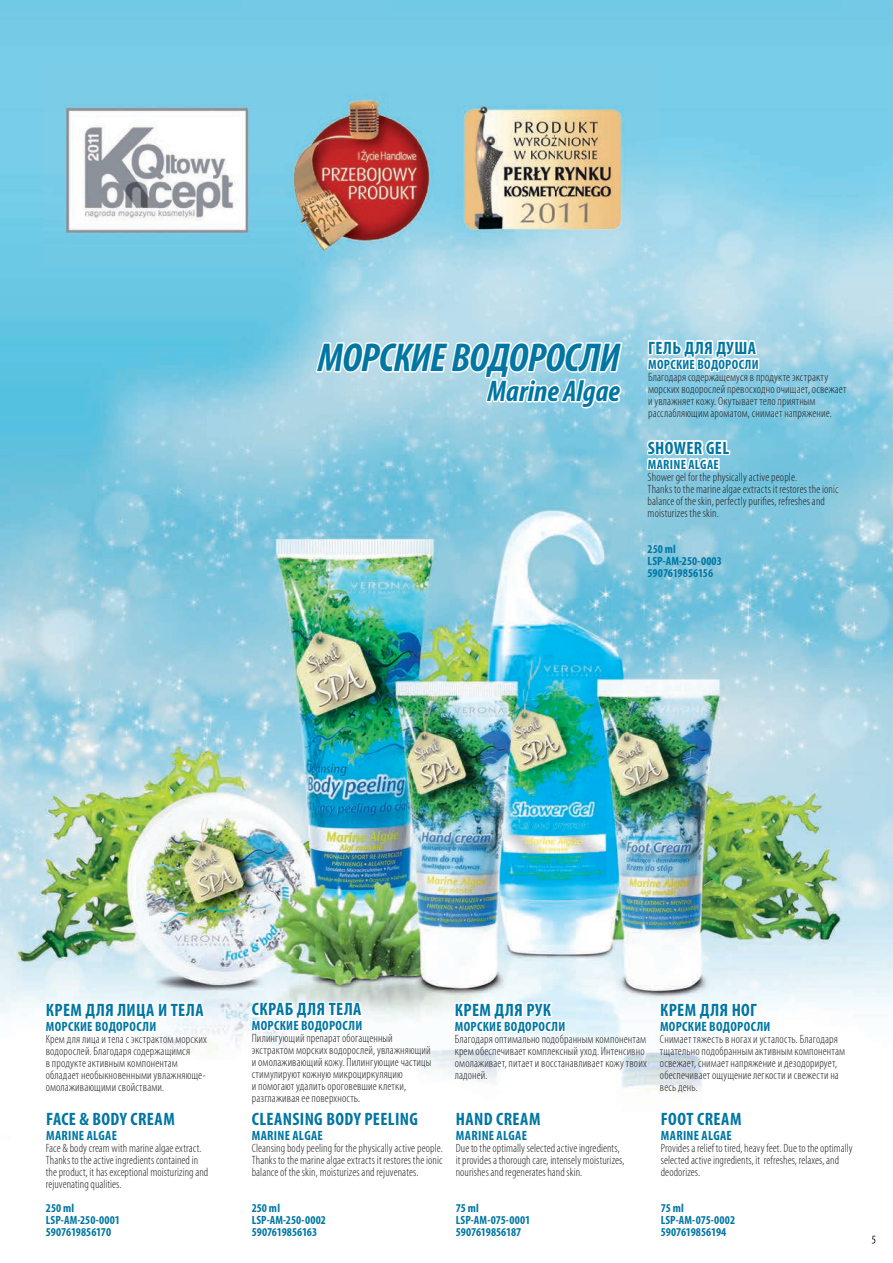
<style>
.page{position:relative;width:893px;height:1263px;background:#fff}
.page>*{position:absolute;margin:0;border:0;box-sizing:border-box;transform-origin:0 0}
.t1{font:italic 700 condensed 40.5px "Myriad Pro";letter-spacing:-.015em;color:#0076a3}
.t2{font:italic 700 condensed 30px "Myriad Pro";color:#0076a3}
.t3{font:700 condensed 18px "Myriad Pro";letter-spacing:.02em;color:#0076a3}
.t4{font:700 condensed 13.5px "Myriad Pro";letter-spacing:.02em;color:#0076a3}
.t5{font:300 condensed 12px/12px "Myriad Pro";letter-spacing:.01em;color:#231f20}
.t6{font:700 condensed 12px/12px "Myriad Pro";letter-spacing:.005em;color:#0076a3}
</style>
<div class="page">
<img style="left:0;top:0;width:893px;height:1244px">
<img style="left:43px;top:60px;width:615px;height:207px">
<svg style="left:872px;top:1236px;width:3px;height:7px"></svg>
<img style="left:313px;top:90px;width:312px;height:620px">
<svg style="left:43px;top:892px;width:164px;height:290px"></svg>
<svg style="left:452px;top:892px;width:115px;height:290px"></svg>
<svg style="left:249px;top:908px;width:171px;height:275px"></svg>
<svg style="left:657px;top:892px;width:116px;height:290px"></svg>
<svg style="left:644px;top:246px;width:117px;height:271px;background:#a9d8e8"></svg>
<h1 class="t1" style="left:318px;top:332px;width:304px">МОРСКИЕ ВОДОРОСЛИ</h1>
<h2 class="t2" style="left:488px;top:372px;width:134px">Marine Algae</h2>
<h3 class="t3" style="left:648px;top:336px;width:109px">ГЕЛЬ ДЛЯ ДУША</h3>
<p class="t4" style="left:648px;top:356px;width:112px">МОРСКИЕ ВОДОРОСЛИ</p>
<p class="t5" style="left:648px;top:371px;width:200px">Благодаря содержащемуся в продукте экстракту морских водорослей превосходно очищает, освежает и увлажняет кожу. Окутывает тело приятным расслабляющим ароматом, снимает напряжение.</p>
<h3 class="t3" style="left:648px;top:436px;width:83px">SHOWER GEL</h3>
<p class="t4" style="left:648px;top:456px;width:73px">MARINE ALGAE</p>
<p class="t5" style="left:648px;top:471px;width:192px">Shower gel for the physically active people.<br>Thanks to the marine algae extracts it restores the ionic balance of the skin, perfectly purifies, refreshes and moisturizes the skin.</p>
<p class="t6" style="left:648px;top:542px;width:76px">250 ml<br>LSP-AM-250-0003<br>5907619856156</p>
<h3 class="t3" style="left:46px;top:999px;width:159px">КРЕМ ДЛЯ ЛИЦА И ТЕЛА</h3>
<p class="t4" style="left:46px;top:1018px;width:112px">МОРСКИЕ ВОДОРОСЛИ</p>
<p class="t5" style="left:46px;top:1033px;width:163px">Крем для лица и тела с экстрактом морских водорослей. Благодаря содержащимся<br>в продукте активным компонентам обладает необыкновенными увлажняюще&shy;омолаживающими свойствами.</p>
<h3 class="t3" style="left:46px;top:1107px;width:130px">FACE &amp; BODY CREAM</h3>
<p class="t4" style="left:46px;top:1127px;width:73px">MARINE ALGAE</p>
<p class="t5" style="left:46px;top:1142px;width:164px">Face &amp; body cream with marine algae extract.<br>Thanks to the active ingredients contained in the product, it has exceptional moisturizing and rejuvenating qualities.</p>
<p class="t6" style="left:46px;top:1201px;width:76px">250 ml<br>LSP-AM-250-0001<br>5907619856170</p>
<h3 class="t3" style="left:252px;top:998px;width:111px">СКРАБ ДЛЯ ТЕЛА</h3>
<p class="t4" style="left:252px;top:1017px;width:112px">МОРСКИЕ ВОДОРОСЛИ</p>
<p class="t5" style="left:252px;top:1033px;width:181px">Пилингующий препарат обогащенный экстрактом морских водорослей, увлажняющий и омолаживающий кожу. Пилингующие частицы стимулируют кожную микроциркуляцию<br>и помогают удалить ороговевшие клетки, разглаживая ее поверхность.</p>
<h3 class="t3" style="left:252px;top:1107px;width:168px">CLEANSING BODY PEELING</h3>
<p class="t4" style="left:252px;top:1127px;width:73px">MARINE ALGAE</p>
<p class="t5" style="left:252px;top:1142px;width:193px;text-align:justify">Cleansing body peeling for the physically active people.<br>Thanks to the marine algae extracts it restores the ionic balance of the skin, moisturizes and rejuvenates.</p>
<p class="t6" style="left:252px;top:1201px;width:76px">250 ml<br>LSP-AM-250-0002<br>5907619856163</p>
<h3 class="t3" style="left:455px;top:998px;width:98px">КРЕМ ДЛЯ РУК</h3>
<p class="t4" style="left:455px;top:1018px;width:112px">МОРСКИЕ ВОДОРОСЛИ</p>
<p class="t5" style="left:455px;top:1033px;width:193px">Благодаря оптимально подобранным компонентам крем обеспечивает комплексный уход. Интенсивно омолаживает, питает и восстанавливает кожу твоих ладоней.</p>
<h3 class="t3" style="left:456px;top:1107px;width:86px">HAND CREAM</h3>
<p class="t4" style="left:456px;top:1126px;width:73px">MARINE ALGAE</p>
<p class="t5" style="left:456px;top:1142px;width:170px">Due to the optimally selected active ingredients, it provides a thorough care, intensely moisturizes, nourishes and regenerates hand skin.</p>
<p class="t6" style="left:456px;top:1201px;width:76px">75 ml<br>LSP-AM-075-0001<br>5907619856187</p>
<h3 class="t3" style="left:660px;top:999px;width:99px">КРЕМ ДЛЯ НОГ</h3>
<p class="t4" style="left:660px;top:1018px;width:112px">МОРСКИЕ ВОДОРОСЛИ</p>
<p class="t5" style="left:660px;top:1033px;width:187px">Снимает тяжесть в ногах и усталость. Благодаря тщательно подобранным активным компонентам освежает, снимает напряжение и дезодорирует, обеспечивает ощущение легкости и свежести на весь день.</p>
<h3 class="t3" style="left:661px;top:1107px;width:82px">FOOT CREAM</h3>
<p class="t4" style="left:661px;top:1127px;width:73px">MARINE ALGAE</p>
<p class="t5" style="left:661px;top:1142px;width:193px">Provides a relief to tired, heavy feet. Due to the optimally selected active ingredients, it refreshes, relaxes, and deodorizes.</p>
<p class="t6" style="left:661px;top:1201px;width:76px">75 ml<br>LSP-AM-075-0002<br>5907619856194</p>
</div>
